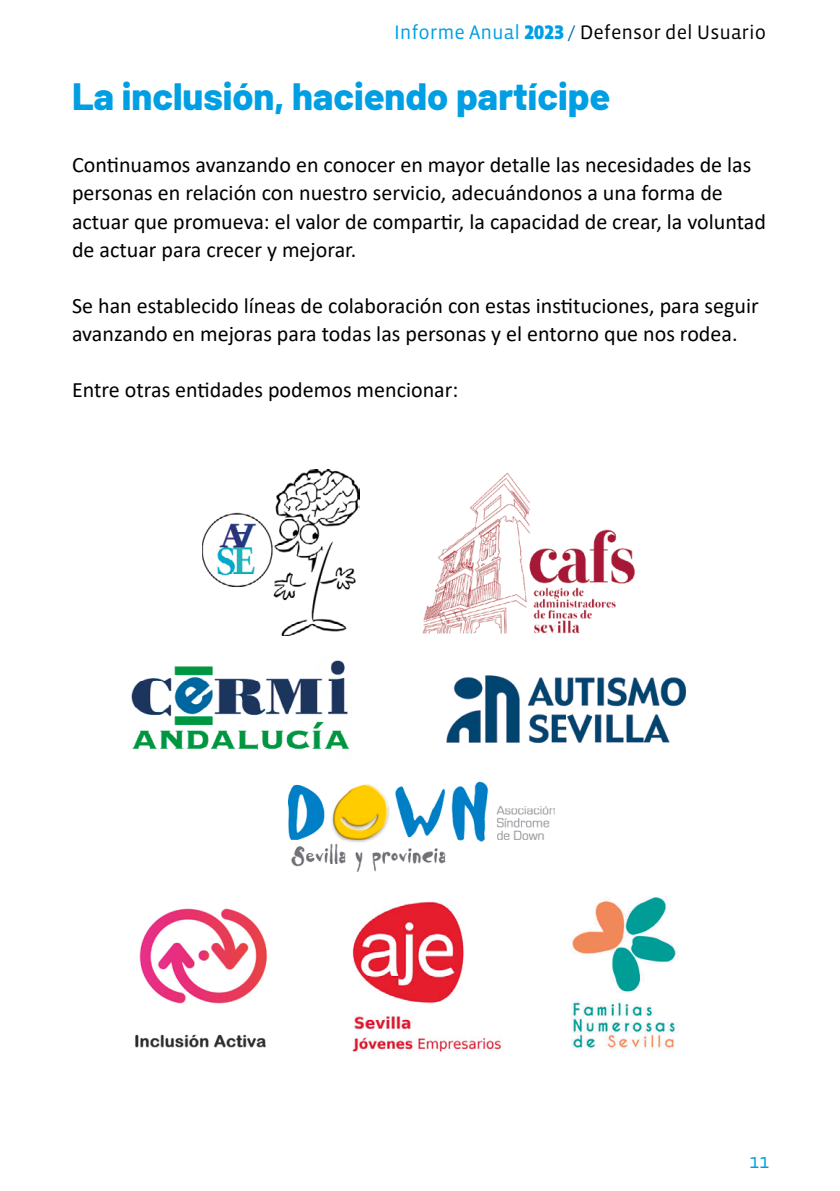
<style>
.page{position:relative;width:840px;height:1191px;background:#fff}
.page>*{position:absolute;margin:0;border:0;box-sizing:border-box;transform-origin:0 0}
.t1{font:800 38px "Barlow";color:#009fe3}
.t2{font:22px/28px "Calibri";color:#000}
.t3{font:20px "Vista Sans";color:#000}
.t4{font:20px "Vista Sans";color:#009fe3}
.s1{color:#009fe3}
.s2{font-family:"Vista Sans Alt";font-weight:900;color:#009fe3}
.s3{color:#126fb7}
</style>
<div class="page">
<img style="left:202px;top:470px;width:157px;height:165px">
<img style="left:422px;top:472px;width:213px;height:162px">
<img style="left:446px;top:675px;width:240px;height:68px">
<img style="left:131px;top:660px;width:219px;height:90px">
<img style="left:352px;top:901px;width:150px;height:152px">
<img style="left:571px;top:896px;width:108px;height:154px">
<img style="left:135px;top:908px;width:132px;height:139px">
<img style="left:289px;top:781px;width:265px;height:90px">
<p class="t3" style="left:394px;top:22px;width:373px"><span class="s1">Informe Anual</span> <span class="s2">2023</span> <span class="s3">/</span> Defensor del Usuario</p>
<h1 class="t1" style="left:72px;top:68px;width:539px">La inclusión, haciendo partícipe</h1>
<p class="t2" style="left:72px;top:151px;width:695px">Continuamos avanzando en conocer en mayor detalle las necesidades de las personas en relación con nuestro servicio, adecuándonos a una forma de actuar que promueva: el valor de compartir, la capacidad de crear, la voluntad de actuar para crecer y mejorar.</p>
<p class="t2" style="left:72px;top:291px;width:688px">Se han establecido líneas de colaboración con estas instituciones, para seguir avanzando en mejoras para todas las personas y el entorno que nos rodea.</p>
<p class="t2" style="left:72px;top:375px;width:387px">Entre otras entidades podemos mencionar:</p>
<p class="t4" style="left:748px;top:1150px;width:21px">11</p>
</div>
